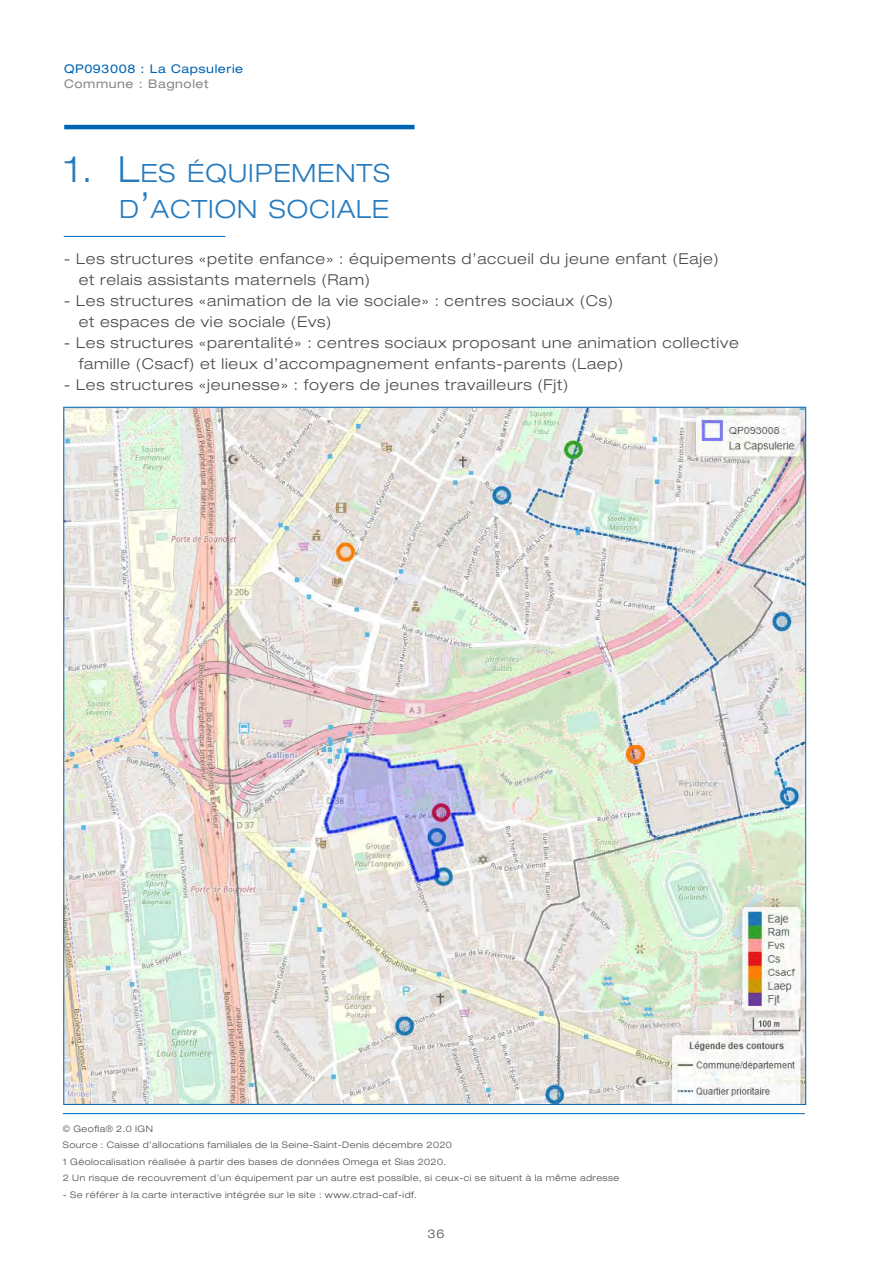
<style>
.page{position:relative;width:893px;height:1263px;background:#fff}
.page>*{position:absolute;margin:0;border:0;box-sizing:border-box;transform-origin:0 0}
.t1{font:300 expanded 25.2px/36px "Helvetica Neue";letter-spacing:.035em;color:#267bbe;text-align:right}
.t2{font:300 expanded 15px/21px "Helvetica Neue";letter-spacing:.05em;color:#4a4a49}
.t3{font:expanded 12px "Helvetica Neue";letter-spacing:.05em;color:#0064b3}
.t4{font:expanded 12px "Helvetica Neue";letter-spacing:.05em;color:#878787}
.t5{font:300 expanded 12px "Helvetica Neue";color:#4a4a49}
.t6{font:300 expanded 9px/16.5px "Helvetica Neue";letter-spacing:.05em;color:#4a4a49}
.s1{font-size:36px}
</style>
<div class="page">
<hr style="left:64px;top:125px;width:351px;height:4px;background:#0064b2">
<hr style="left:64px;top:236px;width:161px;height:1px;background:#0064b2">
<hr style="left:63px;top:1113px;width:742px;height:1px;background:#0064b2">
<img style="left:66px;top:409px;width:738px;height:693px">
<p class="t3" style="left:64px;top:62px;width:181px">QP093008 : La Capsulerie</p>
<p class="t4" style="left:64px;top:76px;width:146px">Commune : Bagnolet</p>
<h1 class="t1" style="left:64px;top:154px;width:327px"><span class="s1">1.</span> <span class="s1">L</span>ES ÉQUIPEMENTS<br>D<span class="s1">’</span>ACTION SOCIALE</h1>
<p class="t2" style="left:79px;top:248px;width:642px;text-indent:-15px">- Les structures «petite enfance» : équipements d’accueil du jeune enfant (Eaje) et relais assistants maternels (Ram)</p>
<p class="t2" style="left:79px;top:290px;width:536px;text-indent:-15px">- Les structures «animation de la vie sociale» : centres sociaux (Cs) et espaces de vie sociale (Evs)</p>
<p class="t2" style="left:79px;top:332px;width:662px;text-indent:-15px">- Les structures «parentalité» : centres sociaux proposant une animation collective famille (Csacf) et lieux d’accompagnement enfants-parents (Laep)</p>
<p class="t2" style="left:64px;top:374px;width:506px">- Les structures «jeunesse» : foyers de jeunes travailleurs (Fjt)</p>
<p class="t6" style="left:63px;top:1120px;width:558px">© Geofla® 2.0 IGN<br>Source : Caisse d’allocations familiales de la Seine-Saint-Denis décembre 2020<br>1 Géolocalisation réalisée à partir des bases de données Omega et Sias 2020.<br>2 Un risque de recouvrement d’un équipement par un autre est possible, si ceux-ci se situent à la même adresse</p>
<p class="t6" style="left:63px;top:1186px;width:355px">- Se référer à la carte interactive intégrée sur le site : www.ctrad-caf-idf.</p>
<p class="t5" style="left:427px;top:1227px;width:18px">36</p>
</div>
